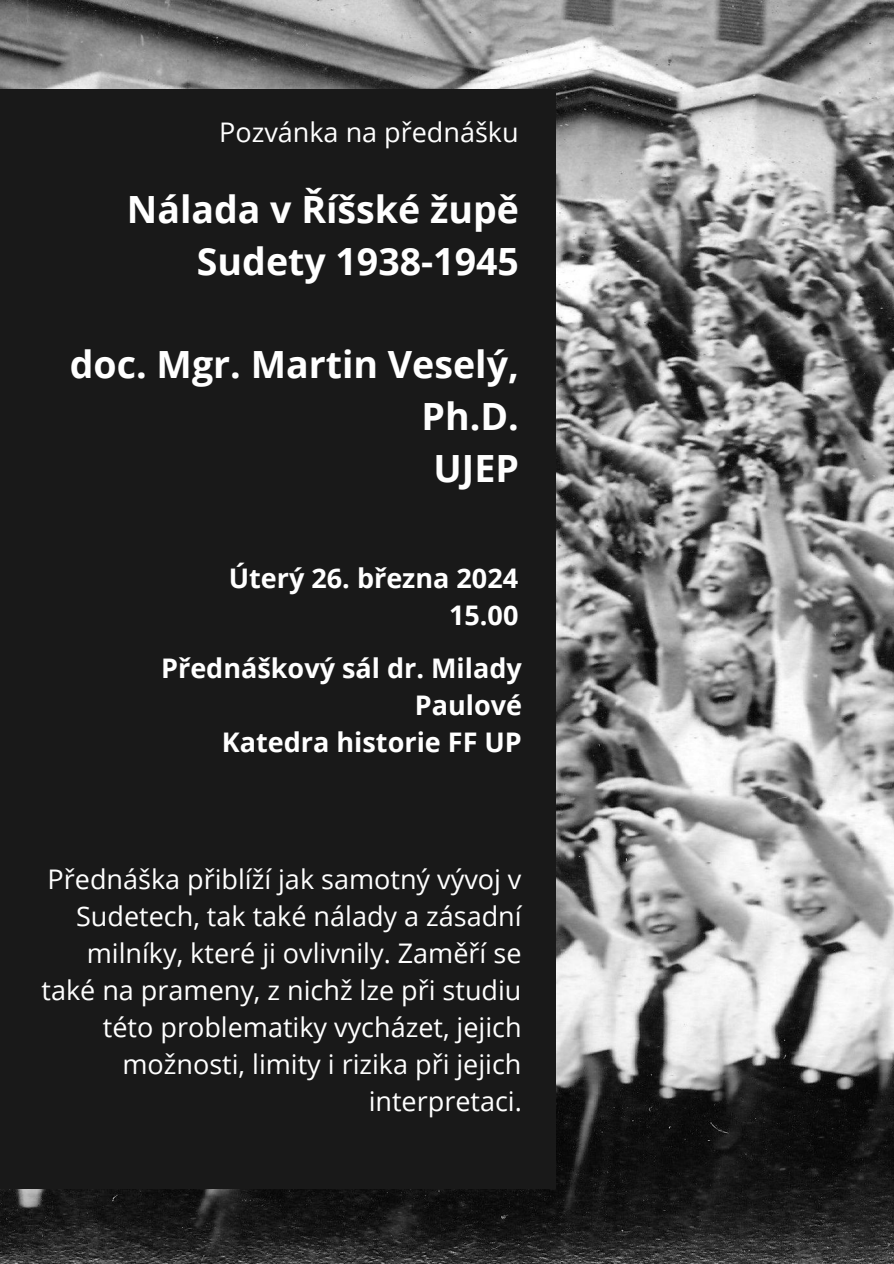
<style>
.page{position:relative;width:894px;height:1264px;background:#fff}
.page>*{position:absolute;margin:0;border:0;box-sizing:border-box;transform-origin:0 0}
.t1{font:700 37.5px/51.8px "Open Sans";color:#fff;text-align:right}
.t2{font:27px/37.2px "Open Sans";color:#fff;text-align:right}
.t3{font:700 27px/37.2px "Open Sans";color:#fff;text-align:right}
</style>
<div class="page">
<img style="left:0;top:0;width:893px;height:1263px">
<div style="left:0;top:89px;width:555px;height:1099px;background:#191919"></div>
<h2 class="t2" style="left:219px;top:113px;width:301px">Pozvánka na přednášku</h2>
<p class="t1" style="left:127px;top:183px;width:393px">Nálada v Říšské župě<br>Sudety 1938-1945</p>
<h1 class="t1" style="left:70px;top:338px;width:450px">doc. Mgr. Martin Veselý,<br>Ph.D.<br>UJEP</h1>
<h1 class="t3" style="left:229px;top:559px;width:291px">Úterý 26. března 2024<br>15.00</h1>
<h2 class="t3" style="left:161px;top:648px;width:362px">Přednáškový sál dr. Milady<br>Paulové<br>Katedra historie FF UP</h2>
<p class="t2" style="left:41px;top:859px;width:482px">Přednáška přiblíží jak samotný vývoj v Sudetech, tak také nálady a zásadní milníky, které ji ovlivnily. Zaměří se také na prameny, z nichž lze při studiu této problematiky vycházet, jejich možnosti, limity i rizika při jejich interpretaci.</p>
</div>
